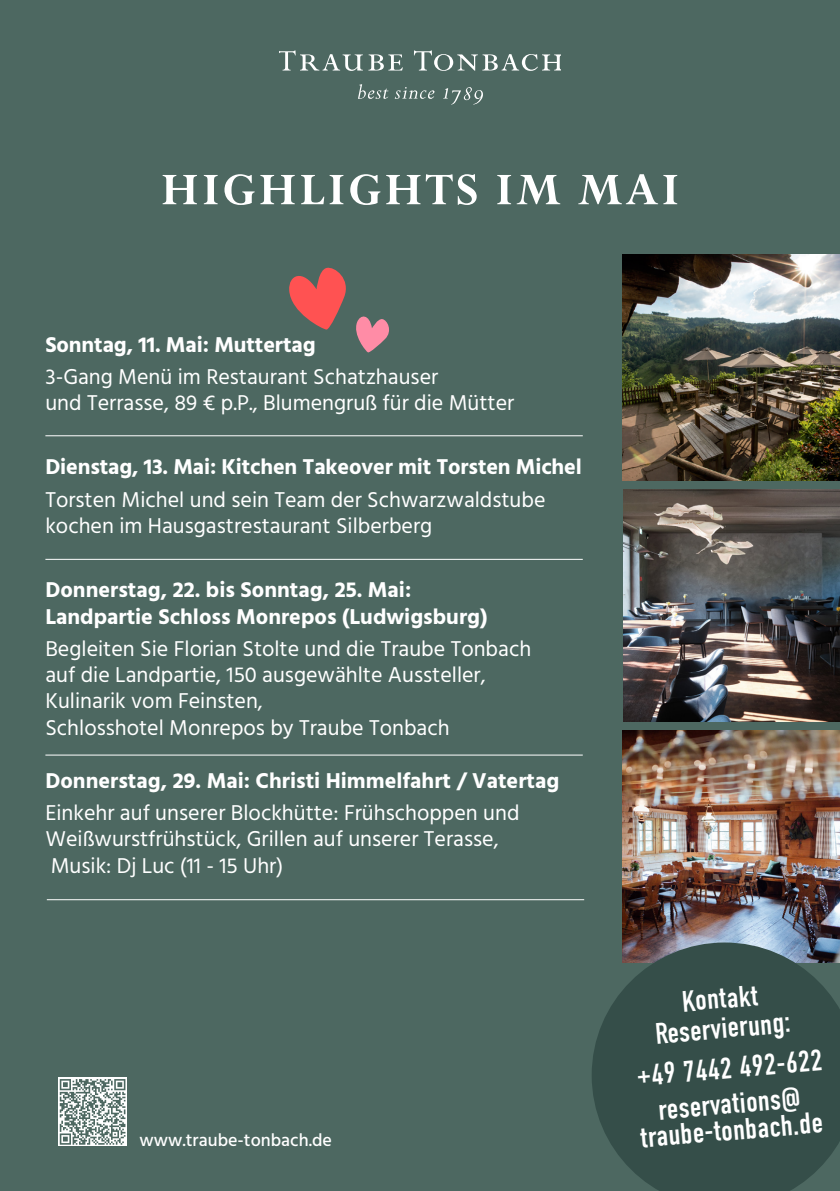
<style>
.page{position:relative;width:840px;height:1191px;background:#fff}
.page>*{position:absolute;margin:0;border:0;box-sizing:border-box;transform-origin:0 0}
.t1{font:700 50px "Perpetua";letter-spacing:.05em;color:#fff}
.t2{font:29.6px/29.6px "DIN Condensed";color:#fff;text-align:center}
.t3{font:22px/26.4px "Hind";color:#fff}
.t4{font:700 22px/26.4px "Hind";color:#fff}
.t5{font:500 18px "Hind";color:#fff}
</style>
<div class="page">
<div style="left:0;top:0;width:839px;height:1191px;background:#4d6861"></div>
<svg style="left:368px;top:54px;width:34px;height:17px"></svg>
<svg style="left:279px;top:50px;width:83px;height:21px"></svg>
<svg style="left:414px;top:50px;width:146px;height:21px"></svg>
<svg style="left:358px;top:84px;width:76px;height:15px"></svg>
<svg style="left:443px;top:87px;width:39px;height:18px"></svg>
<svg style="left:58px;top:1077px;width:69px;height:69px"></svg>
<svg style="left:60px;top:1079px;width:65px;height:65px"></svg>
<img style="left:623px;top:489px;width:216px;height:232px">
<img style="left:622px;top:730px;width:217px;height:212px">
<svg style="left:592px;top:942px;width:247px;height:249px;background:#3a524e"></svg>
<img style="left:622px;top:254px;width:217px;height:226px">
<svg style="left:289px;top:267px;width:100px;height:86px"></svg>
<hr style="left:45px;top:435px;width:537px;height:1px;background:#fff">
<hr style="left:45px;top:559px;width:537px;height:1px;background:#fff">
<hr style="left:45px;top:754px;width:537px;height:1px;background:#fff">
<hr style="left:47px;top:899px;width:537px;height:1px;background:#fff">
<p class="t1" style="left:160px;top:158px;width:520px">HIGHLIGHTS IM MAI</p>
<p class="t4" style="left:45px;top:331px;width:271px">Sonntag, 11. Mai: Muttertag</p>
<p class="t3" style="left:45px;top:364px;width:470px">3-Gang Menü im Restaurant Schatzhauser<br>und Terrasse, 89 € p.P., Blumengruß für die Mütter</p>
<p class="t4" style="left:45px;top:453px;width:537px">Dienstag, 13. Mai: Kitchen Takeover mit Torsten Michel</p>
<p class="t3" style="left:45px;top:487px;width:501px">Torsten Michel und sein Team der Schwarzwaldstube kochen im Hausgastrestaurant Silberberg</p>
<p class="t4" style="left:45px;top:576px;width:443px">Donnerstag, 22. bis Sonntag, 25. Mai:<br>Landpartie Schloss Monrepos (Ludwigsburg)</p>
<p class="t3" style="left:45px;top:636px;width:487px">Begleiten Sie Florian Stolte und die Traube Tonbach auf die Landpartie, 150 ausgewählte Aussteller, Kulinarik vom Feinsten,<br>Schlosshotel Monrepos by Traube Tonbach</p>
<p class="t4" style="left:45px;top:767px;width:515px">Donnerstag, 29. Mai: Christi Himmelfahrt / Vatertag</p>
<p class="t3" style="left:45px;top:800px;width:475px">Einkehr auf unserer Blockhütte: Frühschoppen und<br>Weißwurstfrühstück, Grillen auf unserer Terasse,<br>Musik: Dj Luc (11 - 15 Uhr)</p>
<p class="t5" style="left:139px;top:1127px;width:194px">www.traube-tonbach.de</p>
<p class="t2" style="left:651px;top:989px;width:137px;rotate:-5deg">Kontakt<br>Reservierung:</p>
<p class="t2" style="left:635px;top:1061px;width:188px;rotate:-5deg">+49 7442 492-622</p>
<p class="t2" style="left:636px;top:1098px;width:184px;line-height:26.4px;rotate:-5deg">reservations@ traube-tonbach.de</p>
</div>
